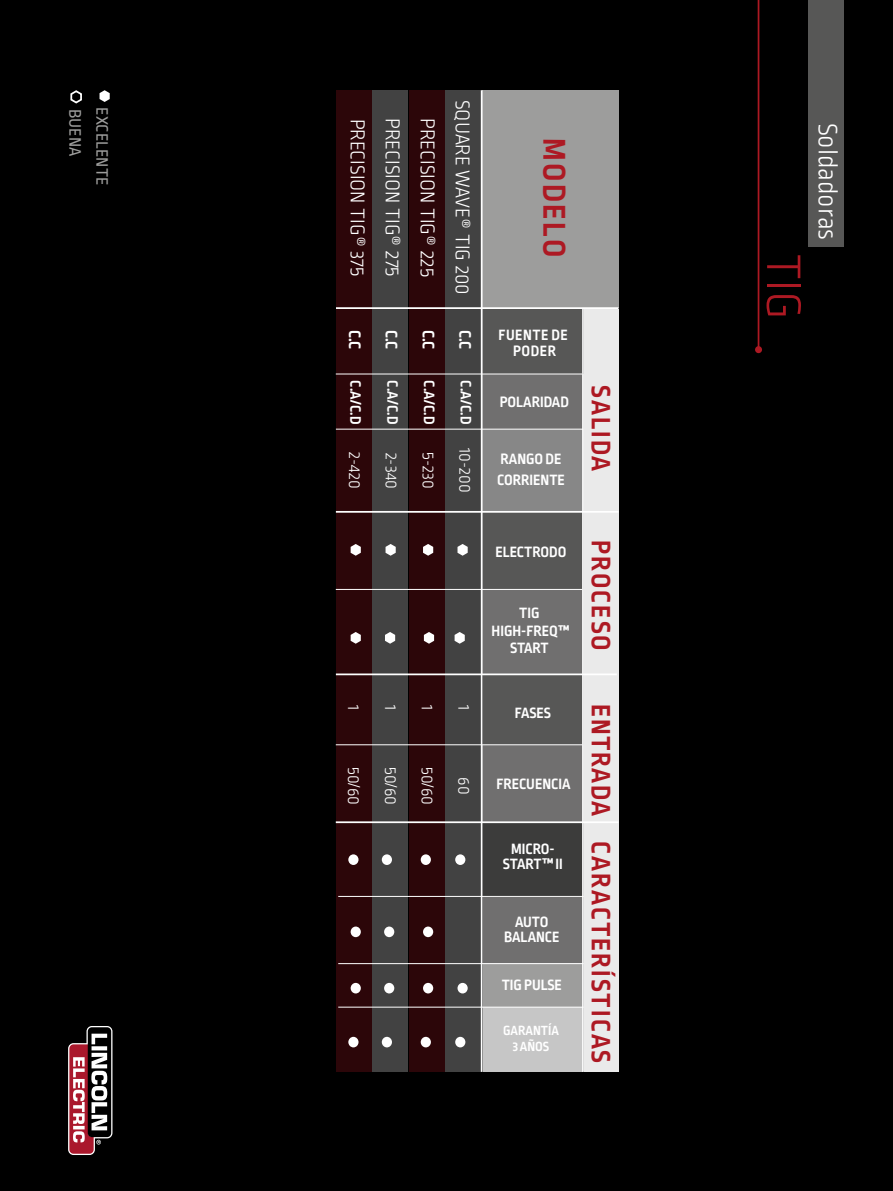
<style>
.page{position:relative;width:893px;height:1191px;background:#000}
.page>*{position:absolute;margin:0;border:0;box-sizing:border-box;transform-origin:0 0}
.t1{font:300 50.75px "Ropa Sans Pro";color:#ad1923}
.t2{font:700 33.25px "Ropa Sans Pro";letter-spacing:.075em;color:#ad1923}
.t3{font:700 28px "Ropa Sans Pro";letter-spacing:.075em;color:#ad1923}
.t4{font:300 28px "Ropa Sans Pro";color:#fff}
.t5{font:300 21px "Ropa Sans Pro";color:#fff}
.t6{font:300 17.5px "Ropa Sans Pro";color:#fff}
.t7{font:17.5px "Ropa Sans Pro";color:#9d9d9c}
.t8{font:700 17.5px "Ropa Sans Pro";color:#fff}
.t9{font:700 15.75px/15.8px "Ropa Sans Pro";color:#fff;text-align:center}
.t10{font:700 15.75px/15.8px "Ropa Sans Pro";letter-spacing:.03em;color:#fff;text-align:center}
.t11{font:700 14px/15.8px "Ropa Sans Pro";color:#fff;text-align:center}
</style>
<div class="page">
<div style="left:482px;top:90px;width:136px;height:217px;background:#9d9d9c"></div>
<div style="left:584px;top:309px;width:34px;height:762px;background:#eaeaea"></div>
<div style="left:482px;top:309px;width:99px;height:65px;background:#575756"></div>
<div style="left:483px;top:675px;width:101px;height:69px;background:#575756"></div>
<div style="left:482px;top:511px;width:102px;height:80px;background:#575756"></div>
<div style="left:483px;top:824px;width:100px;height:72px;background:#3c3c3b"></div>
<div style="left:482px;top:374px;width:102px;height:55px;background:#706f6f"></div>
<div style="left:483px;top:745px;width:101px;height:77px;background:#706f6f"></div>
<div style="left:482px;top:591px;width:101px;height:84px;background:#706f6f"></div>
<div style="left:483px;top:897px;width:100px;height:66px;background:#706f6f"></div>
<div style="left:483px;top:1007px;width:100px;height:64px;background:#c6c6c6"></div>
<div style="left:483px;top:963px;width:100px;height:43px;background:#9d9d9c"></div>
<div style="left:482px;top:429px;width:102px;height:82px;background:#878787"></div>
<svg style="left:100px;top:90px;width:10px;height:12px"></svg>
<svg style="left:70px;top:90px;width:12px;height:14px"></svg>
<div style="left:409px;top:90px;width:35px;height:981px;background:#2c0609"></div>
<div style="left:336px;top:90px;width:36px;height:981px;background:#2c0609"></div>
<div style="left:445px;top:90px;width:36px;height:981px;background:#424242"></div>
<div style="left:372px;top:90px;width:36px;height:981px;background:#424242"></div>
<div style="left:455px;top:854px;width:10px;height:11px;background:#fff;border-radius:50%"></div>
<div style="left:455px;top:1036px;width:10px;height:11px;background:#fff;border-radius:50%"></div>
<div style="left:457px;top:983px;width:11px;height:10px;background:#fff;border-radius:50%"></div>
<div style="left:421px;top:854px;width:10px;height:11px;background:#fff;border-radius:50%"></div>
<div style="left:421px;top:1036px;width:10px;height:11px;background:#fff;border-radius:50%"></div>
<div style="left:423px;top:983px;width:10px;height:10px;background:#fff;border-radius:50%"></div>
<div style="left:423px;top:926px;width:10px;height:11px;background:#fff;border-radius:50%"></div>
<div style="left:382px;top:854px;width:10px;height:11px;background:#fff;border-radius:50%"></div>
<div style="left:382px;top:1036px;width:10px;height:11px;background:#fff;border-radius:50%"></div>
<div style="left:384px;top:983px;width:10px;height:10px;background:#fff;border-radius:50%"></div>
<div style="left:384px;top:926px;width:10px;height:11px;background:#fff;border-radius:50%"></div>
<div style="left:348px;top:854px;width:10px;height:11px;background:#fff;border-radius:50%"></div>
<div style="left:348px;top:1036px;width:10px;height:11px;background:#fff;border-radius:50%"></div>
<div style="left:351px;top:983px;width:10px;height:10px;background:#fff;border-radius:50%"></div>
<div style="left:351px;top:926px;width:10px;height:11px;background:#fff;border-radius:50%"></div>
<div style="left:808px;top:0;width:36px;height:246px;background:#575756"></div>
<hr style="left:758px;top:0;width:1px;height:350px;background:#ad1923">
<div style="left:755px;top:346px;width:7px;height:7px;background:#ad1923;border-radius:50%"></div>
<svg style="left:68px;top:1026px;width:44px;height:129px"></svg>
<hr style="left:481px;top:90px;width:2px;height:981px;background:#fff">
<hr style="left:582px;top:309px;width:2px;height:762px;background:#fff">
<hr style="left:336px;top:373px;width:246px;height:1px;background:#fff">
<hr style="left:336px;top:429px;width:247px;height:1px;background:#fff">
<hr style="left:336px;top:589px;width:246px;height:1px;background:#fff">
<hr style="left:336px;top:744px;width:246px;height:1px;background:#fff">
<hr style="left:338px;top:896px;width:245px;height:1px;background:#fff">
<hr style="left:338px;top:963px;width:245px;height:1px;background:#fff">
<hr style="left:338px;top:1006px;width:245px;height:1px;background:#fff">
<svg style="left:457px;top:544px;width:11px;height:12px"></svg>
<svg style="left:455px;top:632px;width:10px;height:11px"></svg>
<svg style="left:424px;top:632px;width:10px;height:11px"></svg>
<svg style="left:385px;top:632px;width:10px;height:11px"></svg>
<svg style="left:351px;top:632px;width:10px;height:11px"></svg>
<svg style="left:423px;top:544px;width:10px;height:12px"></svg>
<svg style="left:386px;top:544px;width:10px;height:12px"></svg>
<svg style="left:351px;top:544px;width:10px;height:12px"></svg>
<hr style="left:336px;top:511px;width:282px;height:2px;background:#fff">
<hr style="left:336px;top:673px;width:281px;height:2px;background:#fff">
<hr style="left:336px;top:821px;width:282px;height:2px;background:#fff">
<hr style="left:336px;top:307px;width:282px;height:2px;background:#fff">
<p class="t7" style="left:85px;top:109px;width:49px;rotate:90deg">BUENA</p>
<p class="t7" style="left:111px;top:107px;width:80px;rotate:90deg">EXCELENTE</p>
<h3 class="t5" style="left:369px;top:118px;width:159px;rotate:90deg">PRECISION TIG® 375</h3>
<h3 class="t5" style="left:404px;top:118px;width:160px;rotate:90deg">PRECISION TIG® 275</h3>
<h3 class="t5" style="left:439px;top:118px;width:160px;rotate:90deg">PRECISION TIG® 225</h3>
<h3 class="t5" style="left:474px;top:100px;width:196px;rotate:90deg">SQUARE WAVE® TIG 200</h3>
<p class="t8" style="left:365px;top:330px;width:21px;rotate:90deg">C.C</p>
<p class="t8" style="left:402px;top:330px;width:21px;rotate:90deg">C.C</p>
<p class="t8" style="left:438px;top:330px;width:21px;rotate:90deg">C.C</p>
<p class="t8" style="left:475px;top:330px;width:21px;rotate:90deg">C.C</p>
<p class="t9" style="left:363px;top:380px;width:45px;rotate:90deg">C.A/C.D</p>
<p class="t9" style="left:399px;top:380px;width:45px;rotate:90deg">C.A/C.D</p>
<p class="t9" style="left:436px;top:380px;width:45px;rotate:90deg">C.A/C.D</p>
<p class="t9" style="left:473px;top:380px;width:45px;rotate:90deg">C.A/C.D</p>
<p class="t6" style="left:364px;top:452px;width:38px;rotate:90deg">2-420</p>
<p class="t6" style="left:401px;top:452px;width:38px;rotate:90deg">2-340</p>
<p class="t6" style="left:438px;top:452px;width:38px;rotate:90deg">5-230</p>
<p class="t6" style="left:474px;top:448px;width:46px;rotate:90deg">10-200</p>
<h2 class="t2" style="left:573px;top:138px;width:121px;rotate:90deg">MODELO</h2>
<p class="t10" style="left:499px;top:328px;width:71px">FUENTE DE<br>PODER</p>
<p class="t9" style="left:500px;top:394px;width:71px">POLARIDAD</p>
<p class="t9" style="left:497px;top:449px;width:69px;line-height:21px;text-align:left">RANGO DE<br>CORRIENTE</p>
<p class="t6" style="left:363px;top:704px;width:7px;rotate:90deg">1</p>
<p class="t6" style="left:400px;top:704px;width:7px;rotate:90deg">1</p>
<p class="t6" style="left:437px;top:704px;width:7px;rotate:90deg">1</p>
<p class="t6" style="left:473px;top:704px;width:7px;rotate:90deg">1</p>
<p class="t6" style="left:363px;top:767px;width:40px;rotate:90deg">50/60</p>
<p class="t6" style="left:400px;top:767px;width:40px;rotate:90deg">50/60</p>
<p class="t6" style="left:437px;top:767px;width:40px;rotate:90deg">50/60</p>
<p class="t6" style="left:473px;top:777px;width:19px;rotate:90deg">60</p>
<p class="t9" style="left:495px;top:544px;width:73px">ELECTRODO</p>
<p class="t9" style="left:492px;top:605px;width:79px;line-height:17.5px">TIG<br>HIGH-FREQ™<br>START</p>
<p class="t9" style="left:515px;top:705px;width:38px">FASES</p>
<p class="t9" style="left:496px;top:777px;width:76px">FRECUENCIA</p>
<p class="t9" style="left:503px;top:841px;width:61px">MICRO-<br>START™ II</p>
<p class="t9" style="left:504px;top:914px;width:57px">AUTO<br>BALANCE</p>
<p class="t9" style="left:502px;top:978px;width:62px">TIG PULSE</p>
<p class="t11" style="left:503px;top:1023px;width:57px">GARANTÍA<br>3 AÑOS</p>
<h3 class="t3" style="left:617px;top:385px;width:88px;rotate:90deg">SALIDA</h3>
<h3 class="t3" style="left:617px;top:540px;width:112px;rotate:90deg">PROCESO</h3>
<h3 class="t3" style="left:617px;top:704px;width:360px;rotate:90deg">ENTRADA CARACTERÍSTICAS</h3>
<h1 class="t1" style="left:810px;top:253px;width:67px;rotate:90deg">TIG</h1>
<h3 class="t4" style="left:843px;top:123px;width:119px;rotate:90deg">Soldadoras</h3>
</div>
